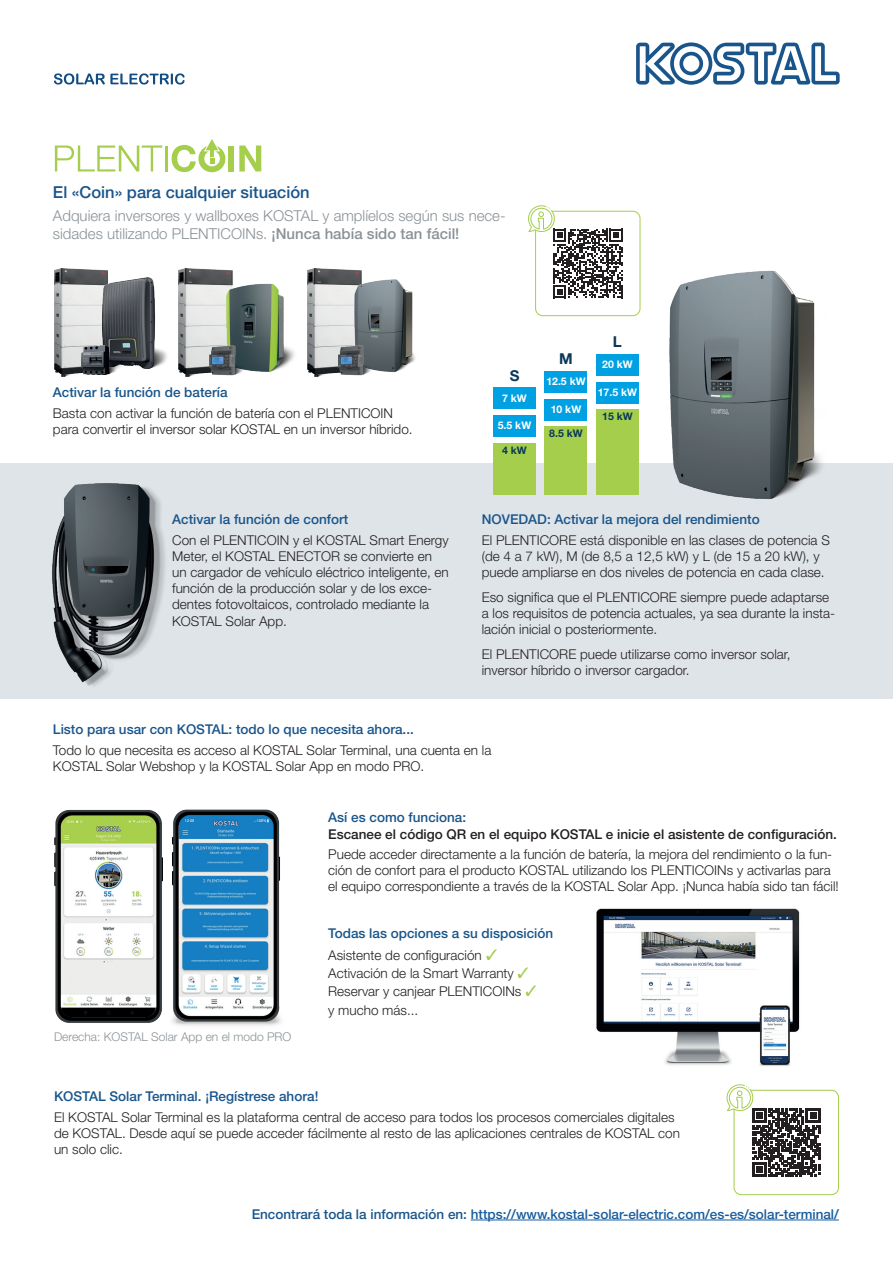
<style>
.page{position:relative;width:893px;height:1263px;background:#fff}
.page>*{position:absolute;margin:0;border:0;box-sizing:border-box;transform-origin:0 0}
.t1{font:500 16.5px "Helvetica Neue LT Std";color:#19558b}
.t2{font:300 15px/18px "Helvetica Neue LT Std";color:#8a9297}
.t3{font:700 15px "Helvetica Neue LT Std";color:#09385b}
.t4{font:300 13.5px/16.2px "Helvetica Neue LT Std";color:#231f20}
.t5{font:500 13.5px/22.2px "Helvetica Neue LT Std";color:#19558b}
.t6{font:500 13.5px "Helvetica Neue LT Std";color:#175d9e}
.t7{font:500 13.5px "Helvetica Neue LT Std";color:#231f20}
.t8{font:300 12px "Helvetica Neue LT Std";color:#8a9297}
.t9{font:700 10.5px "Helvetica Neue LT Std";color:#fff}
.t10{font:700 10.5px "Helvetica Neue LT Std";color:#09385b}
.s1{font-weight:500}
.s2{font-weight:300;color:#231f20}
.s3{color:#a4ce4c}
.s4{color:#19558b}
</style>
<div class="page">
<svg style="left:54px;top:73px;width:131px;height:12px"></svg>
<svg style="left:636px;top:42px;width:204px;height:43px"></svg>
<div style="left:0;top:463px;width:893px;height:235px;background:#dfe4e8"></div>
<img style="left:179px;top:268px;width:54px;height:108px">
<img style="left:226px;top:280px;width:69px;height:91px">
<img style="left:204px;top:340px;width:40px;height:36px">
<img style="left:307px;top:268px;width:55px;height:108px">
<img style="left:346px;top:276px;width:69px;height:96px">
<img style="left:332px;top:340px;width:41px;height:36px">
<img style="left:54px;top:268px;width:54px;height:108px">
<img style="left:102px;top:277px;width:65px;height:92px">
<img style="left:81px;top:345px;width:37px;height:30px">
<img style="left:669px;top:270px;width:153px;height:230px">
<div style="left:493px;top:443px;width:43px;height:51px;background:#a4ce4c"></div>
<div style="left:545px;top:426px;width:42px;height:68px;background:#a4ce4c"></div>
<div style="left:596px;top:409px;width:43px;height:85px;background:#a4ce4c"></div>
<div style="left:493px;top:415px;width:43px;height:22px;background:#00a1e3"></div>
<div style="left:545px;top:399px;width:42px;height:21px;background:#00a1e3"></div>
<div style="left:596px;top:382px;width:43px;height:21px;background:#00a1e3"></div>
<div style="left:493px;top:388px;width:43px;height:21px;background:#00a1e3"></div>
<div style="left:545px;top:371px;width:42px;height:21px;background:#00a1e3"></div>
<div style="left:596px;top:354px;width:43px;height:21px;background:#00a1e3"></div>
<img style="left:54px;top:809px;width:227px;height:217px">
<img style="left:596px;top:908px;width:204px;height:158px">
<img style="left:53px;top:483px;width:112px;height:203px">
<div style="left:535px;top:211px;width:105px;height:105px;border:1px solid #a4ce4c;border-radius:7px"></div>
<svg style="left:528px;top:205px;width:94px;height:93px"></svg>
<svg style="left:55px;top:146px;width:107px;height:25px"></svg>
<hr style="left:165px;top:146px;width:2px;height:25px;background:#a4ce4b">
<div style="left:229px;top:146px;width:5px;height:25px;background:#a4ce4b"></div>
<svg style="left:239px;top:146px;width:22px;height:25px"></svg>
<svg style="left:172px;top:139px;width:53px;height:33px"></svg>
<div style="left:734px;top:1090px;width:105px;height:105px;border:1px solid #a4ce4c;border-radius:7px"></div>
<svg style="left:727px;top:1084px;width:93px;height:92px"></svg>
<hr style="left:471px;top:1219px;width:368px;height:1px;background:#175d9e">
<p class="t1" style="left:53px;top:182px;width:258px">El «Coin» para cualquier situación</p>
<p class="t2" style="left:53px;top:206px;width:454px">Adquiera inversores y wallboxes KOSTAL y amplíelos según sus nece&shy;sidades utilizando PLENTICOINs. <span class="s1">¡Nunca había sido tan fácil!</span></p>
<p class="t5" style="left:53px;top:381px;width:176px">Activar la función de batería</p>
<p class="t4" style="left:53px;top:404px;width:361px">Basta con activar la función de batería con el PLENTICOIN para convertir el inversor solar KOSTAL en un inversor híbrido.</p>
<p class="t3" style="left:510px;top:366px;width:11px">S</p>
<p class="t9" style="left:502px;top:392px;width:26px">7 kW</p>
<p class="t9" style="left:498px;top:419px;width:35px">5.5 kW</p>
<p class="t10" style="left:502px;top:443px;width:26px">4 kW</p>
<p class="t3" style="left:559px;top:349px;width:15px">M</p>
<p class="t9" style="left:546px;top:375px;width:41px">12.5 kW</p>
<p class="t9" style="left:551px;top:402px;width:32px">10 kW</p>
<p class="t10" style="left:549px;top:427px;width:35px">8.5 kW</p>
<p class="t3" style="left:613px;top:332px;width:10px">L</p>
<p class="t9" style="left:602px;top:358px;width:32px">20 kW</p>
<p class="t9" style="left:598px;top:385px;width:41px">17.5 kW</p>
<p class="t10" style="left:602px;top:410px;width:32px">15 kW</p>
<p class="t5" style="left:172px;top:508px;width:178px">Activar la función de confort</p>
<p class="t4" style="left:172px;top:531px;width:278px">Con el PLENTICOIN y el KOSTAL Smart Energy Meter, el KOSTAL ENECTOR se convierte en un cargador de vehículo eléctrico inteligente, en función de la producción solar y de los exce&shy;dentes fotovoltaicos, controlado mediante la KOSTAL Solar App.</p>
<p class="t5" style="left:482px;top:508px;width:279px">NOVEDAD: Activar la mejora del rendimiento</p>
<p class="t4" style="left:482px;top:531px;width:350px">El PLENTICORE está disponible en las clases de potencia S (de 4 a 7 kW), M (de 8,5 a 12,5 kW) y L (de 15 a 20 kW), y puede ampliarse en dos niveles de potencia en cada clase.</p>
<p class="t4" style="left:482px;top:589px;width:355px">Eso significa que el PLENTICORE siempre puede adaptarse a los requisitos de potencia actuales, ya sea durante la insta&shy;lación inicial o posteriormente.</p>
<p class="t4" style="left:482px;top:646px;width:310px">El PLENTICORE puede utilizarse como inversor solar, inversor híbrido o inversor cargador.</p>
<p class="t5" style="left:53px;top:718px;width:362px">Listo para usar con KOSTAL: todo lo que necesita ahora...</p>
<p class="t4" style="left:53px;top:742px;width:440px">Todo lo que necesita es acceso al KOSTAL Solar Terminal, una cuenta en la<br>KOSTAL Solar Webshop y la KOSTAL Solar App en modo PRO.</p>
<p class="t5" style="left:328px;top:806px;width:139px">Así es como funciona:</p>
<p class="t7" style="left:328px;top:826px;width:510px">Escanee el código QR en el equipo KOSTAL e inicie el asistente de configuración.</p>
<p class="t4" style="left:328px;top:846px;width:512px">Puede acceder directamente a la función de batería, la mejora del rendimiento o la fun&shy;ción de confort para el producto KOSTAL utilizando los PLENTICOINs y activarlas para el equipo correspondiente a través de la KOSTAL Solar App. ¡Nunca había sido tan fácil!</p>
<p class="t8" style="left:54px;top:1029px;width:239px">Derecha: KOSTAL Solar App en el modo PRO</p>
<p class="t5" style="left:328px;top:922px;width:226px">Todas las opciones a su disposición<br><span class="s2">Asistente de configuración</span> <span class="s3">✓</span></p>
<p class="t4" style="left:328px;top:964px;width:210px;line-height:18.1px">Activación de la Smart Warranty <span class="s3">✓<br></span>Reservar y canjear PLENTICOINs <span class="s3">✓ </span>y mucho más...</p>
<p class="t5" style="left:54px;top:1085px;width:266px">KOSTAL Solar Terminal. ¡Regístrese ahora!</p>
<p class="t4" style="left:54px;top:1108px;width:627px">El KOSTAL Solar Terminal es la plataforma central de acceso para todos los procesos comerciales digitales de KOSTAL. Desde aquí se puede acceder fácilmente al resto de las aplicaciones centrales de KOSTAL con un solo clic.</p>
<p class="t6" style="left:252px;top:1206px;width:589px"><span class="s4">Encontrará toda la información en:</span> https://www.kostal-solar-electric.com/es-es/solar-terminal/</p>
</div>
